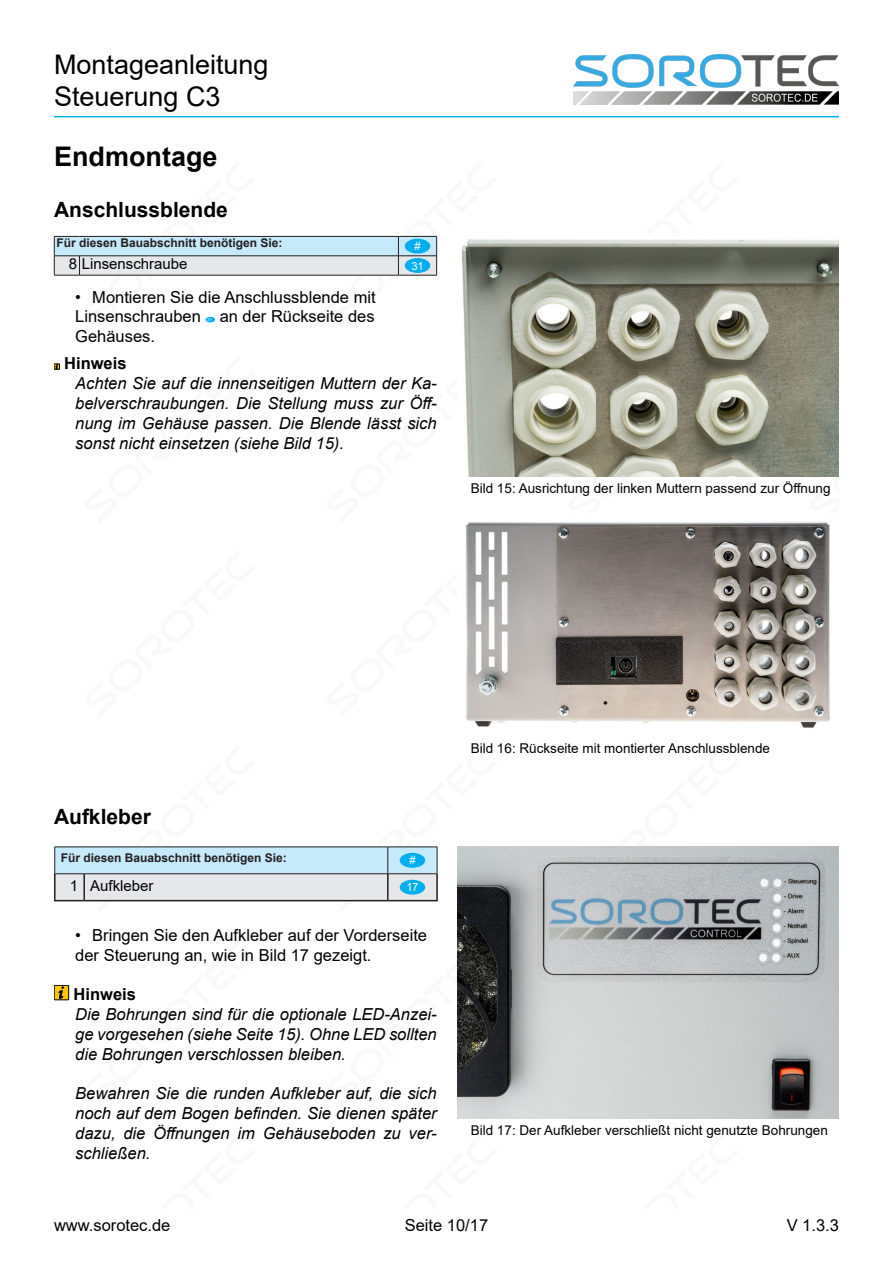
<style>
.page{position:relative;width:893px;height:1263px;background:#fff}
.page>*{position:absolute;margin:0;border:0;box-sizing:border-box;transform-origin:0 0}
.t1{font:27px/32.4px "Arial";color:#000}
.Überschrift_1{font:700 27px "Arial";color:#000}
.Überschrift_2{font:700 21px "Arial";color:#000}
.Hinweis{font:italic 16.5px/19.8px "Arial";color:#000;text-align:justify}
.t2{font:16.5px/19.8px "Arial";color:#000}
.Hinweis_Überschrift{font:700 16.5px "Arial";color:#000}
.Bedarfstabelle_Anzahl{font:15px "Arial";color:#000}
.Bedarfstabelle_Text{font:15px "Arial";color:#000}
.Bildtext{font:13.5px "Arial";color:#000}
.Bedarfstabellenkopf{font:700 12px "Arial";color:#231f20}
.Kreisnummer{font:11.25px "Arial";color:#fff}
.Kreisnummer-2{font:4.2px "Arial";color:#fff}
</style>
<div class="page">
<img style="left:574px;top:54px;width:265px;height:51px">
<hr style="left:54px;top:116px;width:785px;height:1px;background:#00aeef">
<svg style="left:54px;top:236px;width:383px;height:40px;background:#c7d7e0"></svg>
<hr style="left:398px;top:275px;width:39px;height:1px;background:#231f20">
<div style="left:405px;top:239px;width:25px;height:15px;background:#00aeef;border-radius:50%"></div>
<div style="left:405px;top:258px;width:25px;height:15px;background:#00aeef;border-radius:50%"></div>
<div style="left:206px;top:317px;width:9px;height:5px;background:#00aeef;border-radius:50%"></div>
<svg style="left:54px;top:364px;width:6px;height:5px"></svg>
<img style="left:461px;top:239px;width:378px;height:237px">
<img style="left:465px;top:521px;width:365px;height:207px">
<svg style="left:54px;top:847px;width:384px;height:54px;background:#cddfe8"></svg>
<hr style="left:84px;top:873px;width:304px;height:1px;background:#231f20">
<hr style="left:388px;top:873px;width:49px;height:1px;background:#231f20">
<div style="left:400px;top:853px;width:25px;height:15px;background:#00aeef;border-radius:50%"></div>
<div style="left:400px;top:880px;width:25px;height:15px;background:#00aeef;border-radius:50%"></div>
<div style="left:54px;top:985px;width:15px;height:15px;background:#fec501"></div>
<div style="left:54px;top:985px;width:15px;height:15px;border:1px solid #010101"></div>
<svg style="left:58px;top:986px;width:6px;height:13px"></svg>
<img style="left:458px;top:847px;width:381px;height:271px">
<h1 class="t1" style="left:54px;top:48px;width:216px">Montageanleitung<br>Steuerung C3</h1>
<p class="Überschrift_1" style="left:54px;top:138px;width:165px">Endmontage</p>
<p class="Überschrift_2" style="left:54px;top:195px;width:175px">Anschlussblende</p>
<p class="Bedarfstabellenkopf" style="left:57px;top:235px;width:228px">Für diesen Bauabschnitt benötigen Sie:</p>
<p class="Kreisnummer" style="left:414px;top:238px;width:8px">#</p>
<p class="Bedarfstabelle_Anzahl" style="left:69px;top:253px;width:120px">8 Linsenschraube</p>
<p class="Kreisnummer" style="left:411px;top:258px;width:14px">31</p>
<p class="t2" style="left:75px;top:287px;width:302px">• Montieren Sie die Anschlussblende mit<br>Linsenschrauben</p>
<p class="Kreisnummer-2" style="left:207px;top:317px;width:6px">31</p>
<p class="t2" style="left:220px;top:307px;width:156px">an der Rückseite des</p>
<p class="t2" style="left:75px;top:326px;width:81px">Gehäuses.</p>
<p class="Hinweis_Überschrift" style="left:64px;top:352px;width:64px">Hinweis</p>
<p class="Hinweis" style="left:75px;top:374px;width:363px">Achten Sie auf die innenseitigen Muttern der Ka&shy;belverschraubungen. Die Stellung muss zur Öff&shy;nung im Gehäuse passen. Die Blende lässt sich sonst nicht einsetzen (siehe Bild 15).</p>
<p class="Bildtext" style="left:471px;top:478px;width:361px">Bild 15: Ausrichtung der linken Muttern passend zur Öffnung</p>
<p class="Überschrift_2" style="left:54px;top:801px;width:98px">Aufkleber</p>
<p class="Bedarfstabellenkopf" style="left:61px;top:849px;width:228px">Für diesen Bauabschnitt benötigen Sie:</p>
<p class="Kreisnummer" style="left:409px;top:853px;width:8px">#</p>
<p class="Bedarfstabelle_Anzahl" style="left:70px;top:875px;width:10px">1</p>
<p class="Bedarfstabelle_Text" style="left:90px;top:875px;width:65px">Aufkleber</p>
<p class="Kreisnummer" style="left:406px;top:880px;width:14px">17</p>
<p class="t2" style="left:75px;top:925px;width:353px">• Bringen Sie den Aufkleber auf der Vorderseite der Steuerung an, wie in Bild 17 gezeigt.</p>
<p class="Hinweis_Überschrift" style="left:74px;top:983px;width:64px">Hinweis</p>
<p class="Hinweis" style="left:75px;top:1004px;width:363px">Die Bohrungen sind für die optionale LED-Anzei&shy;ge vorgesehen (siehe Seite 15). Ohne LED sollten die Bohrungen verschlossen bleiben.</p>
<p class="Hinweis" style="left:75px;top:1084px;width:363px">Bewahren Sie die runden Aufkleber auf, die sich noch auf dem Bogen befinden. Sie dienen später dazu, die Öffnungen im Gehäuseboden zu ver&shy;schließen.</p>
<p class="Bildtext" style="left:471px;top:739px;width:301px">Bild 16: Rückseite mit montierter Anschlussblende</p>
<p class="Bildtext" style="left:471px;top:1121px;width:359px">Bild 17: Der Aufkleber verschließt nicht genutzte Bohrungen</p>
<p class="t2" style="left:405px;top:1215px;width:85px">Seite 10/17</p>
<p class="t2" style="left:54px;top:1215px;width:118px">www.sorotec.de</p>
<p class="t2" style="left:787px;top:1215px;width:54px">V 1.3.3</p>
</div>
